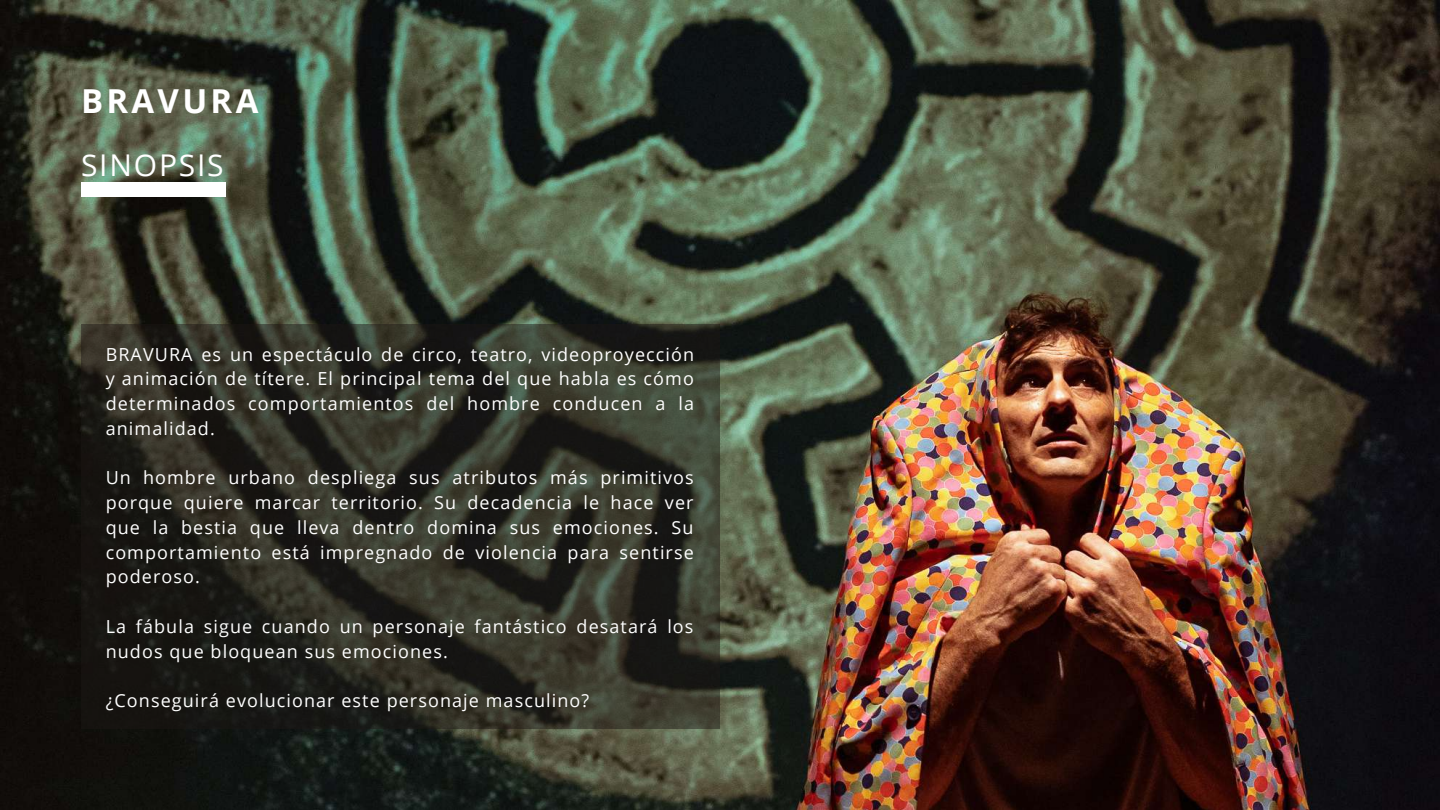
<style>
.page{position:relative;width:1440px;height:810px;background:#fff}
.page>*{position:absolute;margin:0;border:0;box-sizing:border-box;transform-origin:0 0}
.t1{font:700 33px "Open Sans";letter-spacing:.1em;color:#fff}
.t2{font:30px "Open Sans";letter-spacing:.06em;color:#fff}
.t3{font:18px/24.8px "Open Sans";letter-spacing:.06em;color:#fff;text-align:justify}
</style>
<div class="page">
<img style="left:0;top:0;width:1440px;height:810px">
<div style="left:81px;top:182px;width:145px;height:15px;background:#fff"></div>
<svg style="left:81px;top:324px;width:639px;height:405px;background:#2a2b22"></svg>
<h1 class="t1" style="left:81px;top:78px;width:179px">BRAVURA</h1>
<h2 class="t2" style="left:81px;top:144px;width:144px">SINOPSIS</h2>
<p class="t3" style="left:106px;top:341px;width:590px">BRAVURA es un espectáculo de circo, teatro, videoproyección y animación de títere. El principal tema del que habla es cómo determinados comportamientos del hombre conducen a la animalidad.</p>
<p class="t3" style="left:106px;top:465px;width:590px">Un hombre urbano despliega sus atributos más primitivos porque quiere marcar territorio. Su decadencia le hace ver que la bestia que lleva dentro domina sus emociones. Su comportamiento está impregnado de violencia para sentirse poderoso.</p>
<p class="t3" style="left:106px;top:613px;width:589px">La fábula sigue cuando un personaje fantástico desatará los nudos que bloquean sus emociones.</p>
<p class="t3" style="left:106px;top:688px;width:485px">¿Conseguirá evolucionar este personaje masculino?</p>
</div>
